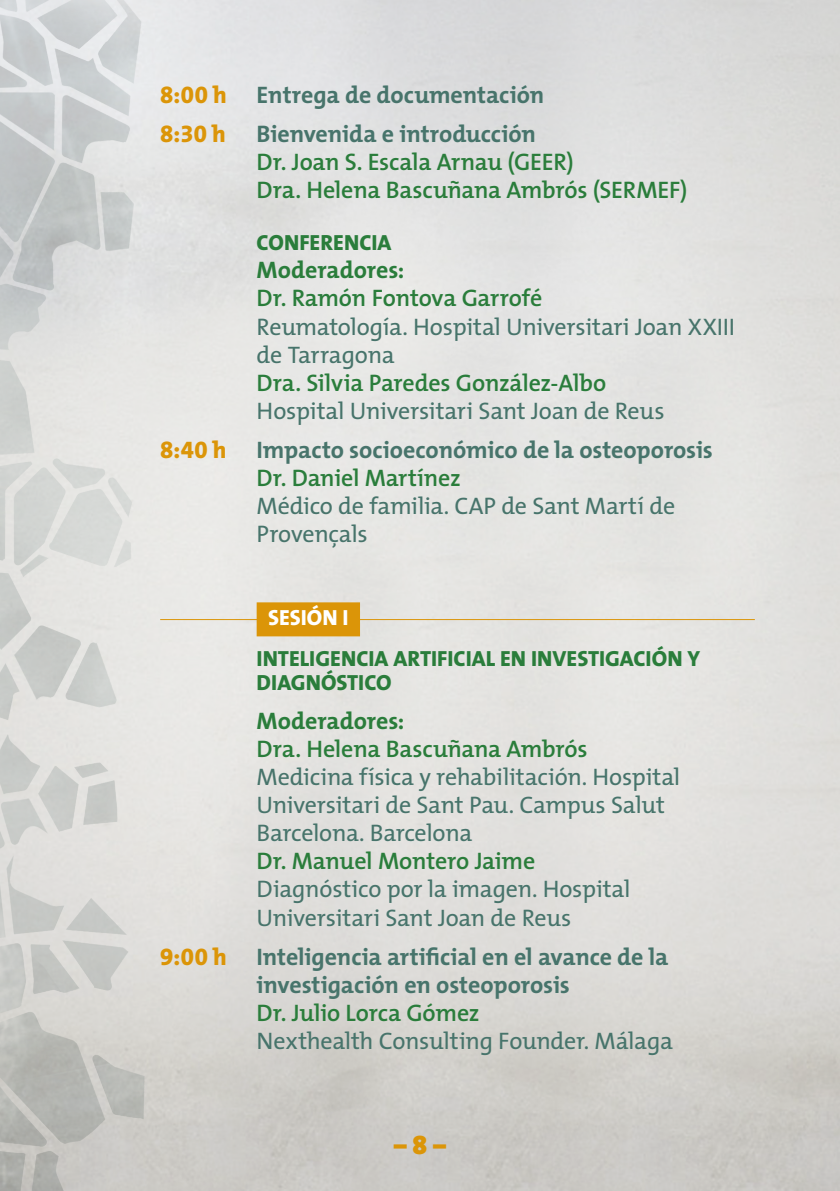
<style>
.page{position:relative;width:840px;height:1191px;background:#fff}
.page>*{position:absolute;margin:0;border:0;box-sizing:border-box;transform-origin:0 0}
.t1{font:900 26px "The Mix";color:#db9508}
.Hospital{font:24px/28px "The Mix";letter-spacing:-.01em;color:#47746b}
.Médico{font:600 24px "The Mix";letter-spacing:-.01em;color:#2a7d3b}
.Horas_-17{font:700 24px/28px "The Mix";letter-spacing:-.005em;color:#47746b;text-align:center}
.Moderadores{font:700 24px "The Mix";letter-spacing:-.005em;color:#2a7d3b}
.Horas_-17-2{font:24px "The Mix Extra Bold Expert";color:#db9508}
.Sesión_título{font:800 22px/24px "The Mix";color:#2a7d3b}
.Sesion_numero{font:800 22px "The Mix";color:#fff}
.s1{font-family:"The Mix Extra Bold Expert";font-weight:400;color:#db9508}
.s2{font-weight:800;color:#db9508}
.s3{font-family:"The Mix";font-weight:800}
</style>
<div class="page">
<img style="left:295px;top:0;width:544px;height:1191px">
<img style="left:0;top:0;width:295px;height:1191px">
<div style="left:256px;top:602px;width:104px;height:34px;background:#db9508"></div>
<hr style="left:160px;top:619px;width:594px;height:1px;background:#db9508">
<p class="Horas_-17" style="left:160px;top:80px;width:385px"><span class="s1">8:00</span> <span class="s2">h</span> Entrega de documentación</p>
<p class="Horas_-17-2" style="left:160px;top:114px;width:67px">8:30 <span class="s3">h</span></p>
<p class="Horas_-17" style="left:256px;top:120px;width:281px">Bienvenida e introducción</p>
<p class="Médico" style="left:256px;top:142px;width:318px">Dr. Joan S. Escala Arnau (GEER)</p>
<p class="Médico" style="left:256px;top:170px;width:432px">Dra. Helena Bascuñana Ambrós (SERMEF)</p>
<p class="Sesión_título" style="left:256px;top:231px;width:136px">CONFERENCIA</p>
<p class="Moderadores" style="left:256px;top:250px;width:149px">Moderadores:</p>
<p class="Médico" style="left:256px;top:278px;width:287px">Dr. Ramón Fontova Garrofé</p>
<p class="Hospital" style="left:256px;top:312px;width:480px">Reumatología. Hospital Universitari Joan XXIII de Tarragona</p>
<p class="Médico" style="left:256px;top:362px;width:351px">Dra. Silvia Paredes González-Albo</p>
<p class="Hospital" style="left:256px;top:396px;width:409px">Hospital Universitari Sant Joan de Reus</p>
<p class="Horas_-17-2" style="left:160px;top:429px;width:68px">8:40 <span class="s3">h</span></p>
<p class="Horas_-17" style="left:256px;top:435px;width:457px">Impacto socioeconómico de la osteoporosis</p>
<p class="Médico" style="left:256px;top:458px;width:206px">Dr. Daniel Martínez</p>
<p class="Hospital" style="left:256px;top:491px;width:420px">Médico de familia. CAP de Sant Martí de<br>Provençals</p>
<p class="Sesion_numero" style="left:268px;top:605px;width:82px">SESIÓN I</p>
<p class="Sesión_título" style="left:256px;top:647px;width:444px">INTELIGENCIA ARTIFICIAL EN INVESTIGACIÓN Y<br>DIAGNÓSTICO</p>
<p class="Moderadores" style="left:256px;top:701px;width:149px">Moderadores:</p>
<p class="Médico" style="left:256px;top:729px;width:332px">Dra. Helena Bascuñana Ambrós</p>
<p class="Hospital" style="left:256px;top:762px;width:425px">Medicina física y rehabilitación. Hospital<br>Universitari de Sant Pau. Campus Salut<br>Barcelona. Barcelona</p>
<p class="Médico" style="left:256px;top:841px;width:280px">Dr. Manuel Montero Jaime</p>
<p class="Hospital" style="left:256px;top:874px;width:375px">Diagnóstico por la imagen. Hospital<br>Universitari Sant Joan de Reus</p>
<p class="Horas_-17" style="left:160px;top:942px;width:509px"><span class="s1">9:00</span> <span class="s2">h</span> Inteligencia artificial en el avance de la investigación en osteoporosis</p>
<p class="Médico" style="left:256px;top:992px;width:224px">Dr. Julio Lorca Gómez</p>
<p class="Hospital" style="left:256px;top:1026px;width:417px">Nexthealth Consulting Founder. Málaga</p>
<p class="t1" style="left:394px;top:1123px;width:54px">– 8 –</p>
</div>
